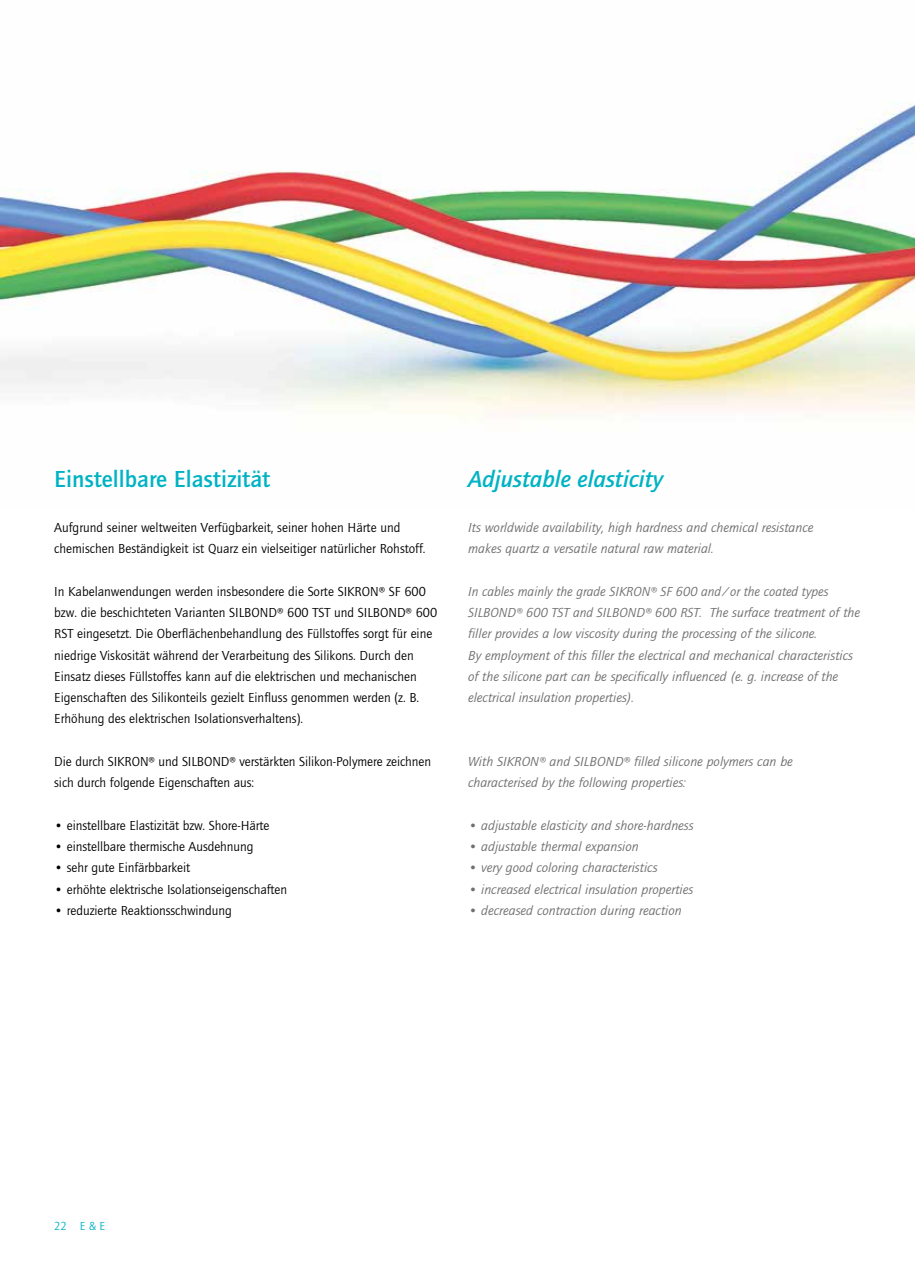
<style>
.page{position:relative;width:915px;height:1285px;background:#fff}
.page>*{position:absolute;margin:0;border:0;box-sizing:border-box;transform-origin:0 0}
.t1{font:500 24px "Quay Sans";color:#00b3c4}
.t2{font:italic 500 24px "Quay Sans";color:#00b3c4}
.t3{font:13.5px/21.3px "Quay Sans";color:#000}
.t4{font:italic 13.5px/21.3px "Quay Sans";color:#706f6f}
.t5{font:12px "Quay Sans";color:#00b3c4}
</style>
<div class="page">
<img style="left:0;top:102px;width:914px;height:316px">
<h1 class="t1" style="left:54px;top:465px;width:217px">Einstellbare Elastizität</h1>
<h1 class="t2" style="left:468px;top:465px;width:196px">Adjustable elasticity</h1>
<p class="t3" style="left:54px;top:517px;width:373px">Aufgrund seiner weltweiten Verfügbarkeit, seiner hohen Härte und chemischen Beständigkeit ist Quarz ein vielseitiger natürlicher Rohstoff.</p>
<p class="t3" style="left:54px;top:580px;width:384px">In Kabelanwendungen werden insbesondere die Sorte SIKRON® SF 600 bzw. die beschichteten Varianten SILBOND® 600 TST und SILBOND® 600<br>RST eingesetzt. Die Oberflächenbehandlung des Füllstoffes sorgt für eine niedrige Viskosität während der Verarbeitung des Silikons. Durch den Einsatz dieses Füllstoffes kann auf die elektrischen und mechanischen Eigenschaften des Silikonteils gezielt Einfluss genommen werden (z. B.<br>Erhöhung des elektrischen Isolationsverhaltens).</p>
<p class="t3" style="left:54px;top:750px;width:378px">Die durch SIKRON® und SILBOND® verstärkten Silikon-Polymere zeichnen sich durch folgende Eigenschaften aus:</p>
<p class="t3" style="left:54px;top:814px;width:217px">• einstellbare Elastizität bzw. Shore-Härte</p>
<p class="t3" style="left:54px;top:836px;width:200px">• einstellbare thermische Ausdehnung</p>
<p class="t3" style="left:54px;top:857px;width:137px">• sehr gute Einfärbbarkeit</p>
<p class="t3" style="left:54px;top:878px;width:234px">• erhöhte elektrische Isolationseigenschaften</p>
<p class="t3" style="left:54px;top:899px;width:179px">• reduzierte Reaktionsschwindung</p>
<p class="t4" style="left:468px;top:517px;width:347px">Its worldwide availability, high hardness and chemical resistance makes quartz a versatile natural raw material.</p>
<p class="t4" style="left:468px;top:580px;width:393px">In cables mainly the grade SIKRON® SF 600 and/or the coated types SILBOND® 600 TST and SILBOND® 600 RST. The surface treatment of the filler provides a low viscosity during the processing of the silicone.<br>By employment of this filler the electrical and mechanical characteristics of the silicone part can be specifically influenced (e. g. increase of the electrical insulation properties).</p>
<p class="t4" style="left:468px;top:750px;width:326px">With SIKRON® and SILBOND® filled silicone polymers can be characterised by the following properties:</p>
<p class="t4" style="left:468px;top:814px;width:227px">• adjustable elasticity and shore-hardness</p>
<p class="t4" style="left:468px;top:836px;width:172px">• adjustable thermal expansion</p>
<p class="t4" style="left:468px;top:857px;width:191px">• very good coloring characteristics</p>
<p class="t4" style="left:468px;top:878px;width:227px">• increased electrical insulation properties</p>
<p class="t4" style="left:468px;top:899px;width:215px">• decreased contraction during reaction</p>
<p class="t5" style="left:54px;top:1219px;width:52px">22 E &amp; E</p>
</div>
